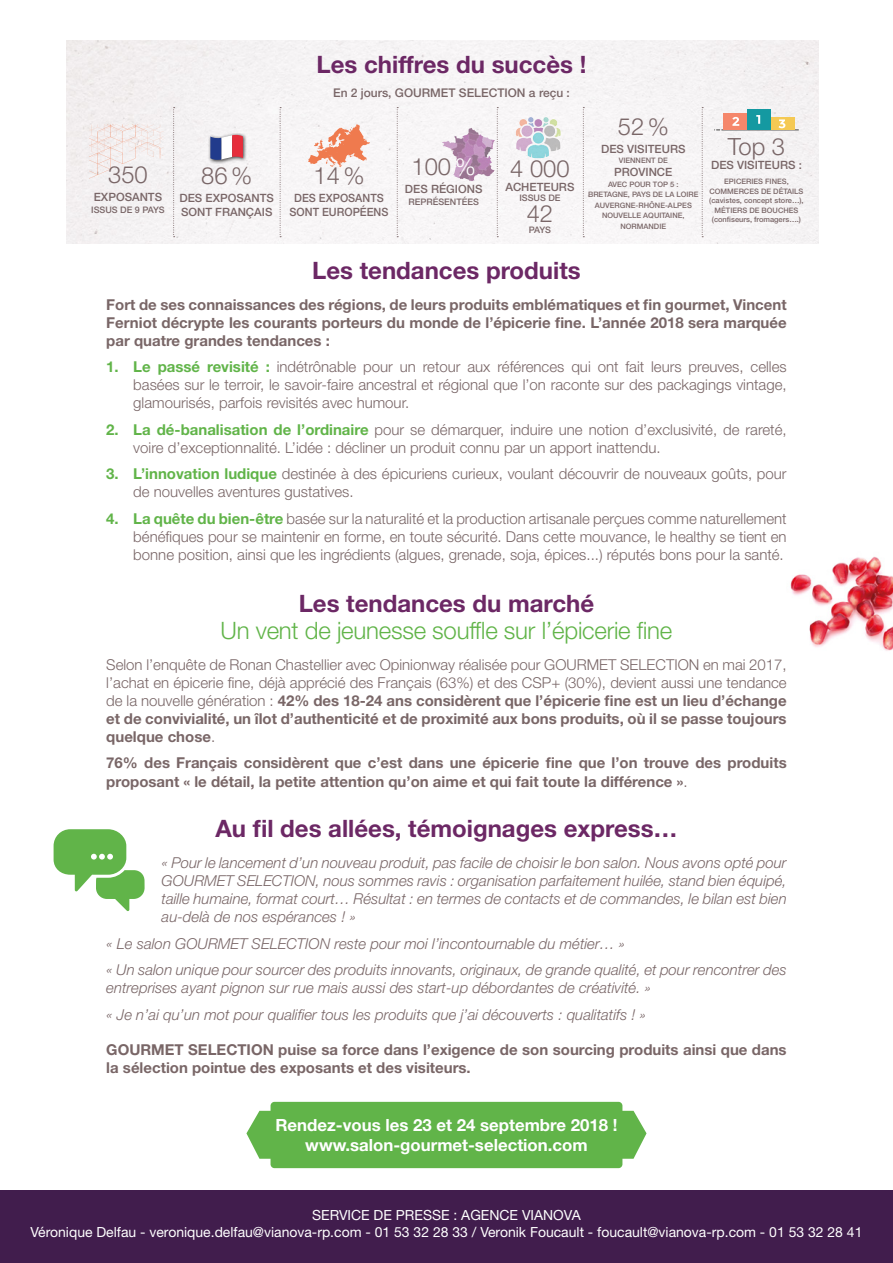
<style>
.page{position:relative;width:893px;height:1263px;background:#fff}
.page>*{position:absolute;margin:0;border:0;box-sizing:border-box;transform-origin:0 0}
.t1{font:700 24px "Helvetica Neue LT Std";color:#6c2865}
.t2{font:300 24px "Helvetica Neue LT Std";letter-spacing:-.01em;color:#61b449}
.t3{font:300 23.7px "Helvetica Neue LT Std";color:#796667}
.t4{font:700 16.8px/20.2px "Helvetica Neue LT Std";color:#fff;text-align:center}
.t5{font:300 15px/18px "Helvetica Neue LT Std";color:#796667;text-align:justify}
.t6{font:italic 300 15px/18px "Helvetica Neue LT Std";color:#796667}
.t7{font:700 15px/18px "Helvetica Neue LT Std";color:#796667}
.t8{font:13.95px/16.8px "Helvetica Neue LT Std";color:#fff;text-align:center}
.t9{font:500 12px "Helvetica Neue LT Std";color:#796667}
.t10{font:500 11.4px/13.6px "Helvetica Neue LT Std";color:#796667}
.t11{font:500 11.4px/13.6px "Helvetica Neue LT Std";color:#796667;text-align:center;scale:.95 1}
.t12{font:500 9px "Helvetica Neue LT Std";color:#796667}
.t13{font:500 7.5px/10.5px "Helvetica Neue LT Std";color:#796667;text-align:center}
.s1{color:#fff}
.s2{font-weight:700;color:#61b449}
.s3{font-weight:700}
.s4{font-weight:300}
</style>
<div class="page">
<img style="left:790px;top:556px;width:103px;height:95px">
<svg style="left:54px;top:829px;width:91px;height:82px"></svg>
<div style="left:0;top:1191px;width:893px;height:72px;background:#411d4d"></div>
<div style="left:246px;top:1102px;width:400px;height:66px;background:#61b449"></div>
<div style="left:66px;top:41px;width:752px;height:203px;background:#f6f4f5"></div>
<img style="left:528px;top:117px;width:21px;height:6px">
<svg style="left:462px;top:128px;width:10px;height:8px"></svg>
<svg style="left:89px;top:124px;width:75px;height:55px"></svg>
<svg style="left:308px;top:124px;width:62px;height:43px"></svg>
<hr style="left:721px;top:129px;width:78px;height:1px;background:#2b2b2b">
<div style="left:747px;top:109px;width:24px;height:20px;background:#1499a1"></div>
<div style="left:771px;top:117px;width:23px;height:12px;background:#f5c954"></div>
<div style="left:723px;top:113px;width:24px;height:16px;background:#f5876b"></div>
<svg style="left:756px;top:115px;width:4px;height:9px"></svg>
<svg style="left:732px;top:117px;width:7px;height:9px"></svg>
<svg style="left:778px;top:119px;width:7px;height:9px"></svg>
<svg style="left:173px;top:107px;width:2px;height:130px"></svg>
<svg style="left:280px;top:107px;width:1px;height:130px"></svg>
<svg style="left:397px;top:107px;width:1px;height:130px"></svg>
<svg style="left:497px;top:107px;width:1px;height:130px"></svg>
<svg style="left:583px;top:107px;width:1px;height:130px"></svg>
<svg style="left:702px;top:107px;width:1px;height:130px"></svg>
<div style="left:208px;top:133px;width:40px;height:32px;background:#000;opacity:.75"></div>
<svg style="left:210px;top:135px;width:33px;height:25px"></svg>
<h1 class="t1" style="left:317px;top:50px;width:271px">Les chiffres du succès !</h1>
<h2 class="t3" style="left:108px;top:160px;width:41px">350</h2>
<p class="t10" style="left:94px;top:190px;width:70px">EXPOSANTS</p>
<p class="t12" style="left:91px;top:205px;width:75px">ISSUS DE 9 PAYS</p>
<h2 class="t3" style="left:201px;top:161px;width:52px">86 %</h2>
<p class="t10" style="left:180px;top:191px;width:96px">DES EXPOSANTS<br>SONT FRANÇAIS</p>
<p class="t9" style="left:333px;top:86px;width:238px">En 2 jours, GOURMET SELECTION a reçu :</p>
<h2 class="t3" style="left:314px;top:161px;width:52px">14 %</h2>
<p class="t11" style="left:290px;top:191px;width:106px">DES EXPOSANTS<br>SONT EUROPÉENS</p>
<h2 class="t3" style="left:412px;top:152px;width:66px">100 <span class="s1">%</span></h2>
<p class="t10" style="left:405px;top:182px;width:79px">DES RÉGIONS</p>
<p class="t12" style="left:408px;top:197px;width:72px">REPRÉSENTÉES</p>
<h2 class="t3" style="left:510px;top:154px;width:61px">4 000</h2>
<p class="t10" style="left:505px;top:179px;width:70px">ACHETEURS</p>
<p class="t12" style="left:519px;top:192px;width:43px">ISSUS DE</p>
<h2 class="t3" style="left:527px;top:199px;width:28px">42</h2>
<p class="t12" style="left:529px;top:224px;width:24px">PAYS</p>
<h2 class="t3" style="left:618px;top:112px;width:52px">52 %</h2>
<p class="t10" style="left:601px;top:142px;width:86px">DES VISITEURS</p>
<p class="t13" style="left:619px;top:155px;width:51px">VIENNENT DE</p>
<p class="t10" style="left:614px;top:165px;width:60px">PROVINCE</p>
<p class="t13" style="left:588px;top:179px;width:112px">AVEC POUR TOP 5 :<br>BRETAGNE, PAYS DE LA LOIRE<br>AUVERGNE-RHÔNE-ALPES<br>NOUVELLE AQUITAINE,<br>NORMANDIE</p>
<h2 class="t3" style="left:728px;top:132px;width:59px">Top 3</h2>
<p class="t10" style="left:711px;top:158px;width:92px">DES VISITEURS :</p>
<p class="t13" style="left:709px;top:176px;width:95px">EPICERIES FINES,<br>COMMERCES DE DÉTAILS</p>
<p class="t13" style="left:709px;top:195px;width:96px">(cavistes, concept store…),<br>MÉTIERS DE BOUCHES</p>
<p class="t13" style="left:712px;top:214px;width:91px">(confiseurs, fromagers….)</p>
<h1 class="t1" style="left:312px;top:256px;width:270px">Les tendances produits</h1>
<p class="t7" style="left:106px;top:295px;width:682px;text-align:justify">Fort de ses connaissances des régions, de leurs produits emblématiques et fin gourmet, Vincent Ferniot décrypte les courants porteurs du monde de l’épicerie fine. L’année 2018 sera marquée par quatre grandes tendances :</p>
<p class="t5" style="left:133px;top:358px;width:655px;text-indent:-27px"><span class="s2">1. Le passé revisité :</span> indétrônable pour un retour aux références qui ont fait leurs preuves, celles basées sur le terroir, le savoir-faire ancestral et régional que l’on raconte sur des packagings vintage, glamourisés, parfois revisités avec humour.</p>
<p class="t5" style="left:133px;top:420px;width:655px;text-indent:-27px"><span class="s2">2. La dé-banalisation de l’ordinaire</span> pour se démarquer, induire une notion d’exclusivité, de rareté, voire d’exceptionnalité. L’idée : décliner un produit connu par un apport inattendu.</p>
<p class="t5" style="left:133px;top:465px;width:655px;text-indent:-27px"><span class="s2">3. L’innovation ludique</span> destinée à des épicuriens curieux, voulant découvrir de nouveaux goûts, pour de nouvelles aventures gustatives.</p>
<p class="t5" style="left:133px;top:509px;width:655px;text-indent:-27px"><span class="s2">4. La quête du bien-être</span> basée sur la naturalité et la production artisanale perçues comme naturellement bénéfiques pour se maintenir en forme, en toute sécurité. Dans cette mouvance, le healthy se tient en bonne position, ainsi que les ingrédients (algues, grenade, soja, épices...) réputés bons pour la santé.</p>
<h1 class="t1" style="left:299px;top:589px;width:297px">Les tendances du marché</h1>
<h1 class="t2" style="left:221px;top:616px;width:453px">Un vent de jeunesse souffle sur l’épicerie fine</h1>
<p class="t5" style="left:106px;top:655px;width:682px">Selon l’enquête de Ronan Chastellier avec Opinionway réalisée pour GOURMET SELECTION en mai 2017, l’achat en épicerie fine, déjà apprécié des Français (63%) et des CSP+ (30%), devient aussi une tendance de la nouvelle génération : <span class="s3">42% des 18-24 ans considèrent que l’épicerie fine est un lieu d’échange et de convivialité, un îlot d’authenticité et de proximité aux bons produits, où il se passe toujours quelque chose</span>.</p>
<p class="t7" style="left:106px;top:753px;width:682px;line-height:18.9px">76% des Français considèrent que c’est dans une épicerie fine que l’on trouve des produits proposant « le détail, la petite attention qu’on aime et qui fait toute la différence »<span class="s4">.</span></p>
<h1 class="t1" style="left:215px;top:814px;width:464px">Au fil des allées, témoignages express…</h1>
<p class="t6" style="left:162px;top:854px;width:627px;text-align:justify">« Pour le lancement d’un nouveau produit, pas facile de choisir le bon salon. Nous avons opté pour GOURMET SELECTION, nous sommes ravis : organisation parfaitement huilée, stand bien équipé, taille humaine, format court… Résultat : en termes de contacts et de commandes, le bilan est bien au-delà de nos espérances ! »</p>
<p class="t6" style="left:106px;top:930px;width:682px;line-height:26.5px">« Le salon GOURMET SELECTION reste pour moi l’incontournable du métier… »<br>« Un salon unique pour sourcer des produits innovants, originaux, de grande qualité, et pour rencontrer des</p>
<p class="t6" style="left:106px;top:974px;width:546px;line-height:26.5px">entreprises ayant pignon sur rue mais aussi des start-up débordantes de créativité. » « Je n’ai qu’un mot pour qualifier tous les produits que j’ai découverts : qualitatifs ! »</p>
<p class="t7" style="left:106px;top:1040px;width:682px">GOURMET SELECTION puise sa force dans l’exigence de son sourcing produits ainsi que dans la sélection pointue des exposants et des visiteurs.</p>
<p class="t4" style="left:275px;top:1114px;width:344px">Rendez-vous les 23 et 24 septembre 2018 ! www.salon-gourmet-selection.com</p>
<p class="t8" style="left:31px;top:1207px;width:833px">SERVICE DE PRESSE : AGENCE VIANOVA<br>Véronique Delfau - veronique.delfau@vianova-rp.com - 01 53 32 28 33 / Veronik Foucault - foucault@vianova-rp.com - 01 53 32 28 41</p>
</div>
